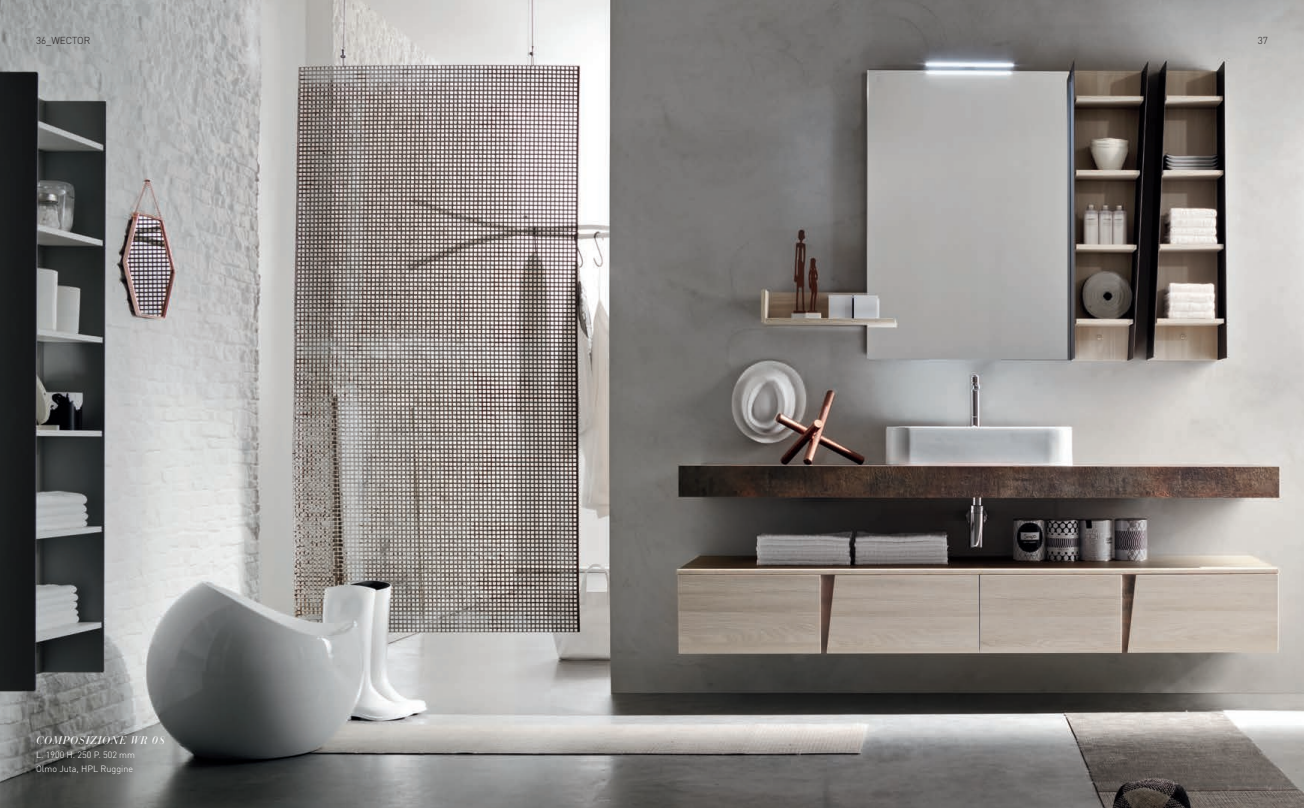
<style>
.page{position:relative;width:1304px;height:808px;background:#fff}
.page>*{position:absolute;margin:0;border:0;box-sizing:border-box;transform-origin:0 0}
.t1{font:italic 11px "Bauer Bodoni";letter-spacing:.07em;color:#fff}
.t2{font:300 10px "DIN";color:#231f20}
.t3{font:300 9px/14px "DIN";color:#fff}
</style>
<div class="page">
<img style="left:0;top:0;width:1304px;height:808px">
<p class="t2" style="left:36px;top:34px;width:56px">36_WECTOR</p>
<p class="t2" style="left:1258px;top:34px;width:12px">37</p>
<p class="t1" style="left:36px;top:733px;width:130px">COMPOSIZIONE WR 08</p>
<p class="t3" style="left:36px;top:748px;width:101px">L. 1900 H. 250 P. 502 mm<br>Olmo Juta, HPL Ruggine</p>
</div>
